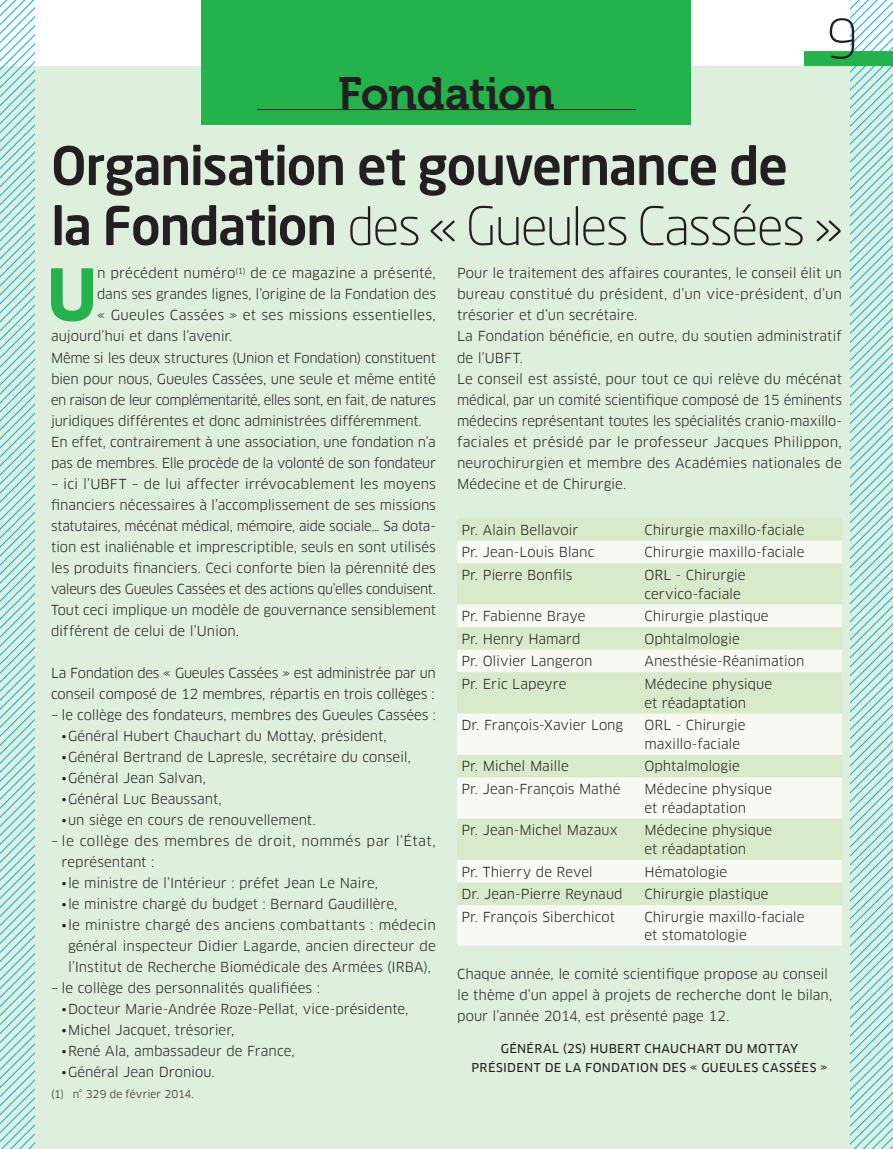
<style>
.page{position:relative;width:893px;height:1149px;background:#fff}
.page>*{position:absolute;margin:0;border:0;box-sizing:border-box;transform-origin:0 0}
._05_Tx_Lettrine{font:700 69.45px "Clan Pro";color:#23b24b}
.t1{font:300 54px "Neo Sans Pro";color:#231f20}
._01_TITRE___BASE{font:500 52.5px/60px "Neo Sans Pro";letter-spacing:-.03em;color:#231f20}
._00_Tetiere_Coul_Cha{font:45px "Museo 700";letter-spacing:-.01em;color:#231f20}
._05_Tx{font:13.5px/21px "Clan Pro";color:#231f20}
._05_Tx_DEC{font:13.5px/21px "Clan Pro";color:#231f20}
._05_Tx_Lettrine-2{font:13.5px "Clan Pro";color:#231f20}
._05_Tx-2{font:13.5px/21px "Clan Pro";letter-spacing:.02em;color:#231f20}
._05_Tx_Lettrine-3{font:13.5px "Clan Pro";letter-spacing:.02em;color:#231f20}
._05_SIGNATURE{font:12px/19.5px "Clan Pro News";letter-spacing:.03em;color:#231f20;text-align:center}
._05_Note{font:10.5px "Clan Pro";letter-spacing:.005em;color:#231f20}
.s1{font-weight:300}
</style>
<div class="page">
<div style="left:0;top:66px;width:893px;height:1082px;background:#dfefdd"></div>
<svg style="left:850px;top:0;width:43px;height:1148px"></svg>
<svg style="left:0;top:0;width:34px;height:1148px"></svg>
<div style="left:457px;top:518px;width:385px;height:22px;background:#d9eaca"></div>
<svg style="left:457px;top:541px;width:385px;height:404px;background:#e8f2df"></svg>
<div style="left:619px;top:51px;width:274px;height:15px;background:#23b24b"></div>
<div style="left:607px;top:40px;width:197px;height:26px;background:#fff"></div>
<div style="left:202px;top:0;width:489px;height:124px;background:#23b24b"></div>
<hr style="left:257px;top:109px;width:379px;height:1px;background:#231f20">
<p class="_00_Tetiere_Coul_Cha" style="left:338px;top:69px;width:218px">Fondation</p>
<h2 class="t1" style="left:826px;top:7px;width:33px">9</h2>
<p class="_01_TITRE___BASE" style="left:51px;top:134px;width:792px">Organisation et gouvernance de la Fondation <span class="s1">des « Gueules Cassées »</span></p>
<p class="_05_Tx_Lettrine" style="left:47px;top:254px;width:52px">U</p>
<p class="_05_Tx_Lettrine-2" style="left:97px;top:265px;width:340px">n précédent numéro<sup>(1)</sup> de ce magazine a présenté,</p>
<p class="_05_Tx_Lettrine-2" style="left:97px;top:286px;width:340px">dans ses grandes lignes, l’origine de la Fondation des</p>
<p class="_05_Tx_Lettrine-3" style="left:97px;top:307px;width:340px">« Gueules Cassées » et ses missions essentielles,</p>
<p class="_05_Tx_Lettrine-2" style="left:51px;top:328px;width:183px">aujourd’hui et dans l’avenir.</p>
<p class="_05_Tx" style="left:51px;top:347px;width:386px;text-align:justify">Même si les deux structures (Union et Fondation) constituent bien pour nous, Gueules Cassées, une seule et même entité en raison de leur complémentarité, elles sont, en fait, de natures juridiques différentes et donc administrées différemment.</p>
<p class="_05_Tx" style="left:51px;top:431px;width:386px">En effet, contrairement à une association, une fondation n’a pas de membres. Elle procède de la volonté de son fondateur</p>
<p class="_05_Tx" style="left:51px;top:473px;width:386px;text-align:justify">– ici l’UBFT – de lui affecter irrévocablement les moyens financiers nécessaires à l’accomplissement de ses missions statutaires, mécénat médical, mémoire, aide sociale… Sa dota&shy;tion est inaliénable et imprescriptible, seuls en sont utilisés les produits financiers. Ceci conforte bien la pérennité des valeurs des Gueules Cassées et des actions qu’elles conduisent.</p>
<p class="_05_Tx_DEC" style="left:51px;top:599px;width:386px">Tout ceci implique un modèle de gouvernance sensiblement différent de celui de l’Union.</p>
<p class="_05_Tx" style="left:51px;top:662px;width:386px">La Fondation des « Gueules Cassées » est administrée par un conseil composé de 12 membres, répartis en trois collèges :</p>
<p class="_05_Tx" style="left:51px;top:704px;width:386px">– le collège des fondateurs, membres des Gueules Cassées :</p>
<p class="_05_Tx" style="left:62px;top:725px;width:327px">•Général Hubert Chauchart du Mottay, président,</p>
<p class="_05_Tx" style="left:62px;top:746px;width:351px">•Général Bertrand de Lapresle, secrétaire du conseil,</p>
<p class="_05_Tx" style="left:62px;top:767px;width:146px">•Général Jean Salvan,</p>
<p class="_05_Tx" style="left:62px;top:788px;width:162px">•Général Luc Beaussant,</p>
<p class="_05_Tx" style="left:62px;top:809px;width:256px">•un siège en cours de renouvellement.</p>
<p class="_05_Tx-2" style="left:62px;top:830px;width:376px;text-indent:-11px">– le collège des membres de droit, nommés par l’État, représentant :</p>
<p class="_05_Tx" style="left:62px;top:872px;width:318px">•le ministre de l’Intérieur : préfet Jean Le Naire,</p>
<p class="_05_Tx" style="left:62px;top:893px;width:337px">•le ministre chargé du budget : Bernard Gaudillère,</p>
<p class="_05_Tx" style="left:62px;top:914px;width:376px;text-align:center">•le ministre chargé des anciens combattants : médecin général inspecteur Didier Lagarde, ancien directeur de l’Institut de Recherche Biomédicale des Armées (IRBA),</p>
<p class="_05_Tx" style="left:51px;top:977px;width:270px">– le collège des personnalités qualifiées :</p>
<p class="_05_Tx" style="left:62px;top:998px;width:348px">•Docteur Marie-Andrée Roze-Pellat, vice-présidente,</p>
<p class="_05_Tx" style="left:62px;top:1019px;width:174px">•Michel Jacquet, trésorier,</p>
<p class="_05_Tx" style="left:62px;top:1040px;width:235px">•René Ala, ambassadeur de France,</p>
<p class="_05_Tx" style="left:62px;top:1061px;width:155px">•Général Jean Droniou.</p>
<p class="_05_Note" style="left:51px;top:1087px;width:144px">(1) n° 329 de février 2014.</p>
<p class="_05_Tx" style="left:457px;top:263px;width:386px;text-align:justify">Pour le traitement des affaires courantes, le conseil élit un bureau constitué du président, d’un vice-président, d’un trésorier et d’un secrétaire.</p>
<p class="_05_Tx" style="left:457px;top:326px;width:386px">La Fondation bénéficie, en outre, du soutien administratif de l’UBFT.</p>
<p class="_05_Tx_DEC" style="left:457px;top:368px;width:386px;text-align:justify">Le conseil est assisté, pour tout ce qui relève du mécénat médical, par un comité scientifique composé de 15 éminents médecins représentant toutes les spécialités cranio-maxillo&shy;faciales et présidé par le professeur Jacques Philippon, neurochirurgien et membre des Académies nationales de Médecine et de Chirurgie.</p>
<p class="_05_Tx" style="left:461px;top:519px;width:118px">Pr. Alain Bellavoir</p>
<p class="_05_Tx" style="left:644px;top:519px;width:162px">Chirurgie maxillo-faciale</p>
<p class="_05_Tx" style="left:461px;top:541px;width:135px">Pr. Jean-Louis Blanc</p>
<p class="_05_Tx" style="left:644px;top:541px;width:162px">Chirurgie maxillo-faciale</p>
<p class="_05_Tx" style="left:461px;top:564px;width:113px">Pr. Pierre Bonfils</p>
<p class="_05_Tx" style="left:644px;top:565px;width:103px;line-height:18.8px">ORL - Chirurgie cervico-faciale</p>
<p class="_05_Tx" style="left:461px;top:605px;width:126px">Pr. Fabienne Braye</p>
<p class="_05_Tx" style="left:644px;top:605px;width:126px">Chirurgie plastique</p>
<p class="_05_Tx" style="left:461px;top:628px;width:121px">Pr. Henry Hamard</p>
<p class="_05_Tx" style="left:644px;top:628px;width:97px">Ophtalmologie</p>
<p class="_05_Tx" style="left:461px;top:650px;width:133px">Pr. Olivier Langeron</p>
<p class="_05_Tx" style="left:644px;top:650px;width:161px">Anesthésie-Réanimation</p>
<p class="_05_Tx" style="left:461px;top:673px;width:107px">Pr. Eric Lapeyre</p>
<p class="_05_Tx" style="left:644px;top:674px;width:129px;line-height:18.8px">Médecine physique et réadaptation</p>
<p class="_05_Tx" style="left:461px;top:714px;width:163px">Dr. François-Xavier Long</p>
<p class="_05_Tx" style="left:644px;top:715px;width:103px;line-height:18.8px">ORL - Chirurgie maxillo-faciale</p>
<p class="_05_Tx" style="left:461px;top:755px;width:109px">Pr. Michel Maille</p>
<p class="_05_Tx" style="left:644px;top:755px;width:97px">Ophtalmologie</p>
<p class="_05_Tx" style="left:461px;top:778px;width:161px">Pr. Jean-François Mathé</p>
<p class="_05_Tx" style="left:644px;top:779px;width:129px;line-height:18.8px">Médecine physique et réadaptation</p>
<p class="_05_Tx" style="left:461px;top:819px;width:158px">Pr. Jean-Michel Mazaux</p>
<p class="_05_Tx" style="left:644px;top:820px;width:129px;line-height:18.8px">Médecine physique et réadaptation</p>
<p class="_05_Tx" style="left:461px;top:860px;width:133px">Pr. Thierry de Revel</p>
<p class="_05_Tx" style="left:644px;top:860px;width:84px">Hématologie</p>
<p class="_05_Tx" style="left:461px;top:883px;width:163px">Dr. Jean-Pierre Reynaud</p>
<p class="_05_Tx" style="left:644px;top:883px;width:126px">Chirurgie plastique</p>
<p class="_05_Tx_DEC" style="left:461px;top:905px;width:155px">Pr. François Siberchicot</p>
<p class="_05_Tx_DEC" style="left:644px;top:907px;width:162px;line-height:18px">Chirurgie maxillo-faciale et stomatologie</p>
<p class="_05_Tx" style="left:457px;top:963px;width:377px">Chaque année, le comité scientifique propose au conseil le thème d’un appel à projets de recherche dont le bilan, pour l’année 2014, est présenté page 12.</p>
<p class="_05_SIGNATURE" style="left:471px;top:1038px;width:358px">GÉNÉRAL (2S) HUBERT CHAUCHART DU MOTTAY<br>PRÉSIDENT DE LA FONDATION DES « GUEULES CASSÉES »</p>
</div>
